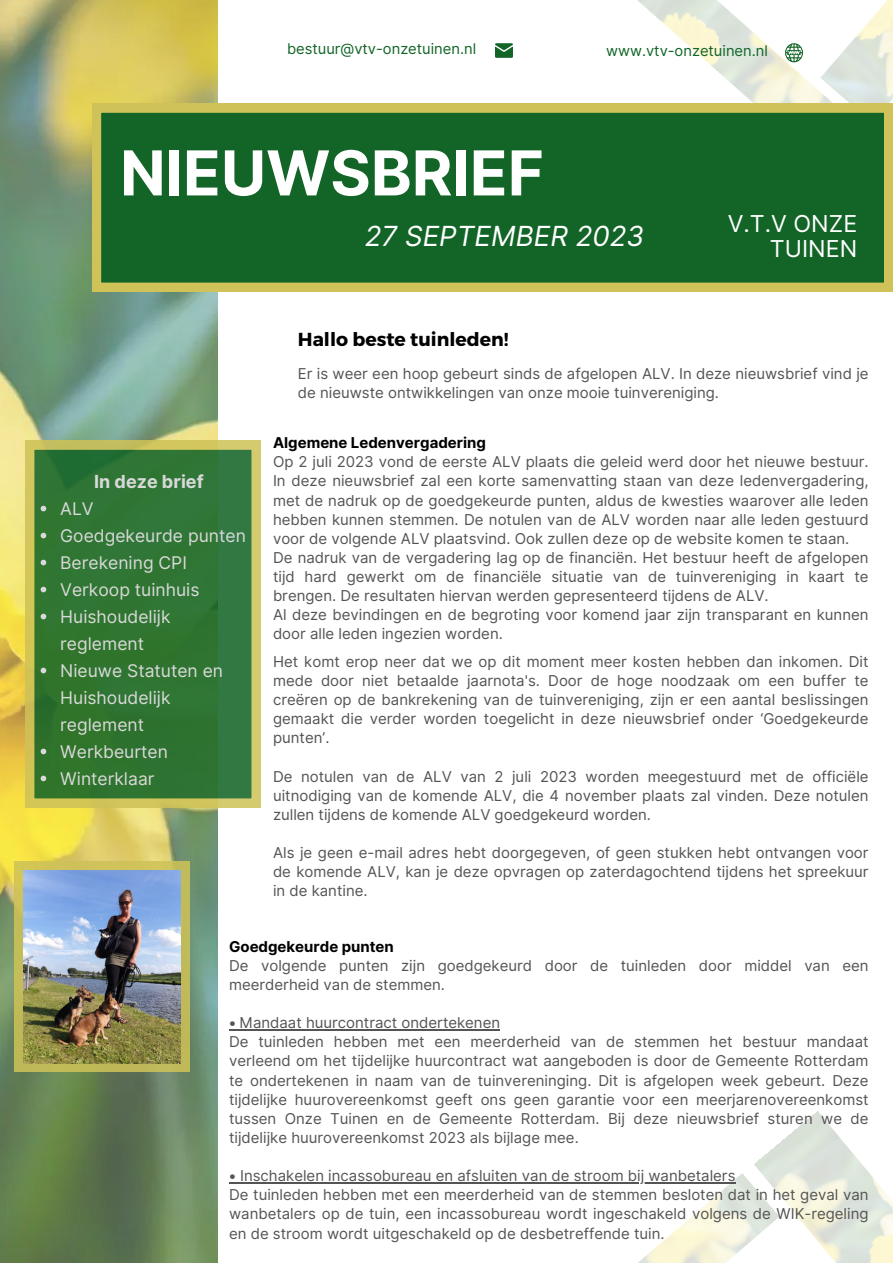
<style>
.page{position:relative;width:893px;height:1264px;background:#fff}
.page>*{position:absolute;margin:0;border:0;box-sizing:border-box;transform-origin:0 0}
.t1{font:700 61.95px "Inter";color:#fff}
.t2{font:italic 27.6px "Inter";color:#fff}
.t3{font:23.25px/25px "Inter";color:#fff;text-align:right}
.t4{font:700 18.9px "Montserrat";color:#000}
.t5{font:700 18px "Inter";color:#d9d9d9}
.t6{font:17.55px/27px "Inter";color:#d9d9d9}
.t7{font:15px/19px "Inter";color:#545454;text-align:justify}
.t8{font:700 15px "Inter";color:#000}
.t9{font:14.7px "Inter";color:#126427}
.s1{font-weight:700}
</style>
<div class="page">
<img style="left:0;top:0;width:217px;height:1262px">
<svg style="left:495px;top:43px;width:18px;height:15px"></svg>
<svg style="left:25px;top:441px;width:235px;height:366px;background:#427e39"></svg>
<img style="left:386px;top:1173px;width:367px;height:89px">
<img style="left:847px;top:0;width:45px;height:104px">
<img style="left:619px;top:0;width:228px;height:104px">
<svg style="left:92px;top:104px;width:800px;height:187px;background:#276e2c"></svg>
<img style="left:753px;top:1111px;width:139px;height:151px">
<svg style="left:14px;top:861px;width:176px;height:210px;background:#c3bb58"></svg>
<hr style="left:239px;top:1029px;width:261px;height:1px;background:#545454">
<hr style="left:229px;top:1182px;width:506px;height:1px;background:#545454">
<img style="left:23px;top:870px;width:158px;height:193px">
<svg style="left:41px;top:506px;width:5px;height:5px"></svg>
<svg style="left:41px;top:532px;width:5px;height:6px"></svg>
<svg style="left:41px;top:559px;width:5px;height:6px"></svg>
<svg style="left:41px;top:586px;width:5px;height:6px"></svg>
<svg style="left:41px;top:613px;width:5px;height:6px"></svg>
<svg style="left:41px;top:667px;width:5px;height:6px"></svg>
<svg style="left:41px;top:748px;width:5px;height:6px"></svg>
<svg style="left:41px;top:775px;width:5px;height:6px"></svg>
<p class="t9" style="left:287px;top:40px;width:191px">bestuur@vtv-onzetuinen.nl</p>
<p class="t9" style="left:606px;top:42px;width:163px">www.vtv-onzetuinen.nl</p>
<p class="t1" style="left:120px;top:136px;width:425px">NIEUWSBRIEF</p>
<p class="t2" style="left:365px;top:220px;width:281px">27 SEPTEMBER 2023</p>
<p class="t4" style="left:298px;top:326px;width:212px">Hallo beste tuinleden!</p>
<p class="t3" style="left:727px;top:211px;width:131px">V.T.V ONZE<br>TUINEN</p>
<p class="t5" style="left:94px;top:470px;width:111px">In deze brief</p>
<p class="t6" style="left:60px;top:495px;width:35px">ALV</p>
<p class="t6" style="left:60px;top:522px;width:187px">Goedgekeurde punten</p>
<p class="t6" style="left:60px;top:549px;width:128px">Berekening CPI</p>
<p class="t6" style="left:60px;top:576px;width:141px">Verkoop tuinhuis</p>
<p class="t6" style="left:60px;top:603px;width:112px">Huishoudelijk reglement</p>
<p class="t6" style="left:60px;top:656px;width:164px">Nieuwe Statuten en<br>Huishoudelijk reglement</p>
<p class="t6" style="left:60px;top:737px;width:109px">Werkbeurten</p>
<p class="t6" style="left:60px;top:764px;width:96px">Winterklaar</p>
<p class="t7" style="left:298px;top:364px;width:572px">Er is weer een hoop gebeurt sinds de afgelopen ALV. In deze nieuwsbrief vind je de nieuwste ontwikkelingen van onze mooie tuinvereniging.</p>
<p class="t8" style="left:273px;top:434px;width:214px">Algemene Ledenvergadering</p>
<p class="t7" style="left:273px;top:452px;width:597px">Op 2 juli 2023 vond de eerste ALV plaats die geleid werd door het nieuwe bestuur.<br>In deze nieuwsbrief zal een korte samenvatting staan van deze ledenvergadering, met de nadruk op de goedgekeurde punten, aldus de kwesties waarover alle leden hebben kunnen stemmen. De notulen van de ALV worden naar alle leden gestuurd voor de volgende ALV plaatsvind. Ook zullen deze op de website komen te staan.</p>
<p class="t7" style="left:273px;top:548px;width:597px">De nadruk van de vergadering lag op de financiën. Het bestuur heeft de afgelopen tijd hard gewerkt om de financiële situatie van de tuinvereniging in kaart te brengen. De resultaten hiervan werden gepresenteerd tijdens de ALV.</p>
<p class="t7" style="left:273px;top:605px;width:597px">Al deze bevindingen en de begroting voor komend jaar zijn transparant en kunnen door alle leden ingezien worden.</p>
<p class="t7" style="left:273px;top:651px;width:597px">Het komt erop neer dat we op dit moment meer kosten hebben dan inkomen. Dit mede door niet betaalde jaarnota's. Door de hoge noodzaak om een buffer te creëren op de bankrekening van de tuinvereniging, zijn er een aantal beslissingen gemaakt die verder worden toegelicht in deze nieuwsbrief onder ‘Goedgekeurde punten’.</p>
<p class="t7" style="left:273px;top:766px;width:597px">De notulen van de ALV van 2 juli 2023 worden meegestuurd met de officiële uitnodiging van de komende ALV, die 4 november plaats zal vinden. Deze notulen zullen tijdens de komende ALV goedgekeurd worden.</p>
<p class="t7" style="left:273px;top:843px;width:597px">Als je geen e-mail adres hebt doorgegeven, of geen stukken hebt ontvangen voor de komende ALV, kan je deze opvragen op zaterdagochtend tijdens het spreekuur in de kantine.</p>
<p class="t8" style="left:229px;top:937px;width:166px">Goedgekeurde punten</p>
<p class="t7" style="left:229px;top:955px;width:641px">De volgende punten zijn goedgekeurd door de tuinleden door middel van een meerderheid van de stemmen.</p>
<p class="t7" style="left:229px;top:1013px;width:272px"><span class="s1">•</span> Mandaat huurcontract ondertekenen</p>
<p class="t7" style="left:229px;top:1032px;width:641px">De tuinleden hebben met een meerderheid van de stemmen het bestuur mandaat verleend om het tijdelijke huurcontract wat aangeboden is door de Gemeente Rotterdam te ondertekenen in naam van de tuinvereninging. Dit is afgelopen week gebeurt. Deze tijdelijke huurovereenkomst geeft ons geen garantie voor een meerjarenovereenkomst tussen Onze Tuinen en de Gemeente Rotterdam. Bij deze nieuwsbrief sturen we de tijdelijke huurovereenkomst 2023 als bijlage mee.</p>
<p class="t7" style="left:229px;top:1166px;width:508px">• Inschakelen incassobureau en afsluiten van de stroom bij wanbetalers</p>
<p class="t7" style="left:229px;top:1185px;width:641px">De tuinleden hebben met een meerderheid van de stemmen besloten dat in het geval van wanbetalers op de tuin, een incassobureau wordt ingeschakeld volgens de WIK-regeling en de stroom wordt uitgeschakeld op de desbetreffende tuin.</p>
</div>
